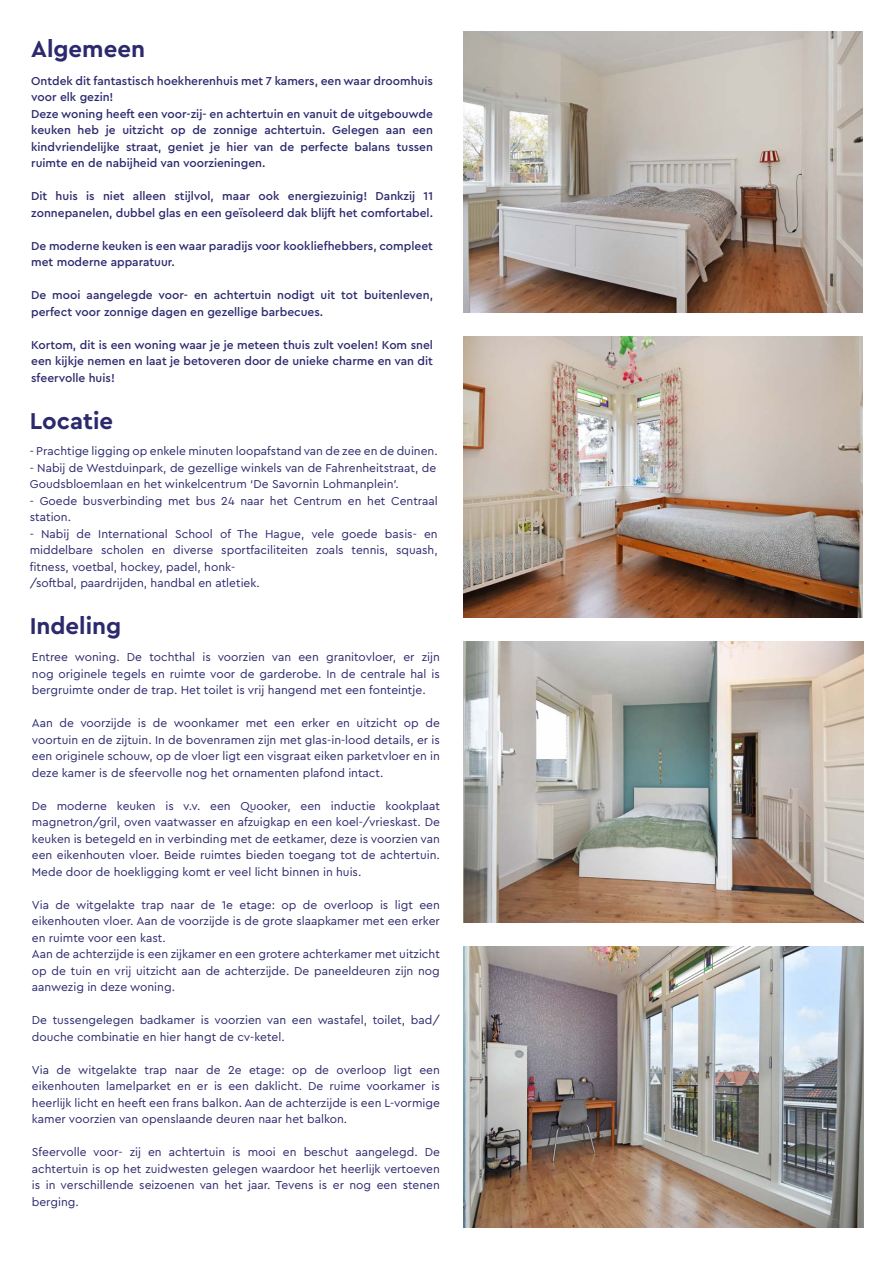
<style>
.page{position:relative;width:893px;height:1263px;background:#fff}
.page>*{position:absolute;margin:0;border:0;box-sizing:border-box;transform-origin:0 0}
.t1{font:700 24px "Cera Pro";color:#2c296d}
.t2{font:12px/16.5px "Cera Pro";color:#2c296d;text-align:justify}
.t3{font:500 12px/16.5px "Cera Pro";color:#2c296d}
</style>
<div class="page">
<img style="left:463px;top:32px;width:400px;height:281px">
<img style="left:463px;top:337px;width:400px;height:281px">
<img style="left:463px;top:642px;width:400px;height:281px">
<img style="left:463px;top:947px;width:400px;height:281px">
<p class="t1" style="left:31px;top:33px;width:115px">Algemeen</p>
<p class="t3" style="left:31px;top:72px;width:403px">Ontdek dit fantastisch hoekherenhuis met 7 kamers, een waar droomhuis voor elk gezin!</p>
<p class="t3" style="left:31px;top:105px;width:403px;text-align:justify">Deze woning heeft een voor-zij- en achtertuin en vanuit de uitgebouwde keuken heb je uitzicht op de zonnige achtertuin. Gelegen aan een kindvriendelijke straat, geniet je hier van de perfecte balans tussen ruimte en de nabijheid van voorzieningen.</p>
<p class="t3" style="left:31px;top:188px;width:403px">Dit huis is niet alleen stijlvol, maar ook energiezuinig! Dankzij 11 zonnepanelen, dubbel glas en een geïsoleerd dak blijft het comfortabel.</p>
<p class="t3" style="left:31px;top:237px;width:403px">De moderne keuken is een waar paradijs voor kookliefhebbers, compleet met moderne apparatuur.</p>
<p class="t3" style="left:31px;top:287px;width:403px">De mooi aangelegde voor- en achtertuin nodigt uit tot buitenleven, perfect voor zonnige dagen en gezellige barbecues.</p>
<p class="t3" style="left:31px;top:336px;width:403px;text-align:justify">Kortom, dit is een woning waar je je meteen thuis zult voelen! Kom snel een kijkje nemen en laat je betoveren door de unieke charme en van dit sfeervolle huis!</p>
<p class="t1" style="left:30px;top:405px;width:85px">Locatie</p>
<p class="t2" style="left:30px;top:443px;width:409px">- Prachtige ligging op enkele minuten loopafstand van de zee en de duinen.</p>
<p class="t2" style="left:30px;top:459px;width:408px">- Nabij de Westduinpark, de gezellige winkels van de Fahrenheitstraat, de</p>
<p class="t2" style="left:30px;top:476px;width:371px">Goudsbloemlaan en het winkelcentrum ‘De Savornin Lohmanplein’.</p>
<p class="t2" style="left:30px;top:492px;width:409px">- Goede busverbinding met bus 24 naar het Centrum en het Centraal station.</p>
<p class="t2" style="left:30px;top:525px;width:409px">- Nabij de International School of The Hague, vele goede basis- en middelbare scholen en diverse sportfaciliteiten zoals tennis, squash, fitness, voetbal, hockey, padel, honk-</p>
<p class="t2" style="left:30px;top:575px;width:232px">/softbal, paardrijden, handbal en atletiek.</p>
<p class="t1" style="left:30px;top:610px;width:93px">Indeling</p>
<p class="t2" style="left:32px;top:649px;width:410px">Entree woning. De tochthal is voorzien van een granitovloer, er zijn nog originele tegels en ruimte voor de garderobe. In de centrale hal is bergruimte onder de trap. Het toilet is vrij hangend met een fonteintje.</p>
<p class="t2" style="left:32px;top:715px;width:409px">Aan de voorzijde is de woonkamer met een erker en uitzicht op de voortuin en de zijtuin. In de bovenramen zijn met glas-in-lood details, er is een originele schouw, op de vloer ligt een visgraat eiken parketvloer en in deze kamer is de sfeervolle nog het ornamenten plafond intact.</p>
<p class="t2" style="left:32px;top:797px;width:409px">De moderne keuken is v.v. een Quooker, een inductie kookplaat magnetron/gril, oven vaatwasser en afzuigkap en een koel-/vrieskast. De keuken is betegeld en in verbinding met de eetkamer, deze is voorzien van een eikenhouten vloer. Beide ruimtes bieden toegang tot de achtertuin.<br>Mede door de hoekligging komt er veel licht binnen in huis.</p>
<p class="t2" style="left:32px;top:896px;width:410px">Via de witgelakte trap naar de 1e etage: op de overloop is ligt een eikenhouten vloer. Aan de voorzijde is de grote slaapkamer met een erker en ruimte voor een kast.</p>
<p class="t2" style="left:32px;top:946px;width:410px">Aan de achterzijde is een zijkamer en een grotere achterkamer met uitzicht op de tuin en vrij uitzicht aan de achterzijde. De paneeldeuren zijn nog aanwezig in deze woning.</p>
<p class="t2" style="left:32px;top:1012px;width:409px">De tussengelegen badkamer is voorzien van een wastafel, toilet, bad/ douche combinatie en hier hangt de cv-ketel.</p>
<p class="t2" style="left:32px;top:1061px;width:410px">Via de witgelakte trap naar de 2e etage: op de overloop ligt een eikenhouten lamelparket en er is een daklicht. De ruime voorkamer is heerlijk licht en heeft een frans balkon. Aan de achterzijde is een L-vormige kamer voorzien van openslaande deuren naar het balkon.</p>
<p class="t2" style="left:32px;top:1144px;width:410px">Sfeervolle voor- zij en achtertuin is mooi en beschut aangelegd. De achtertuin is op het zuidwesten gelegen waardoor het heerlijk vertoeven is in verschillende seizoenen van het jaar. Tevens is er nog een stenen berging.</p>
</div>
